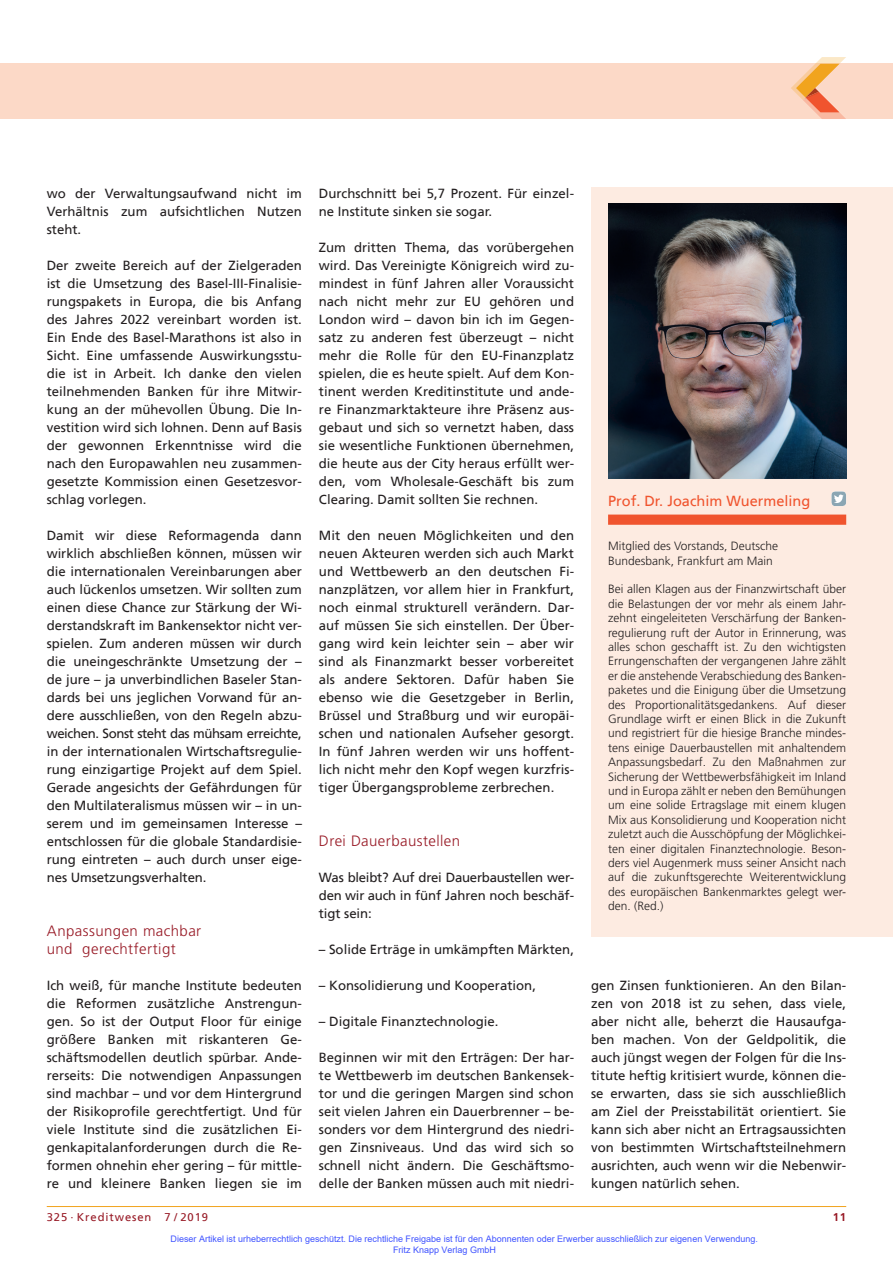
<style>
.page{position:relative;width:893px;height:1263px;background:#fff}
.page>*{position:absolute;margin:0;border:0;box-sizing:border-box;transform-origin:0 0}
.t1{font:300 15px/18px "Frutiger";letter-spacing:.03em;color:#981a26}
.t2{font:14.55px "Frutiger";color:#f0542e}
.t3{font:13.2px/18px "Frutiger";color:#231f20;text-align:justify}
.t4{font:300 12px/14.4px "Frutiger";color:#231f20}
.t5{font:11.25px "Frutiger";letter-spacing:.08em;color:#981a26}
.t6{font:700 11.25px "Frutiger";color:#981a26}
.t7{font:9px/10.8px "Arial";color:#4054ff}
</style>
<div class="page">
<hr style="left:47px;top:1206px;width:799px;height:1px;background:#f1a31e">
<div style="left:0;top:64px;width:893px;height:55px;background:#fcd9c7"></div>
<svg style="left:791px;top:57px;width:55px;height:62px"></svg>
<div style="left:591px;top:187px;width:302px;height:749px;background:#fdebe1"></div>
<div style="left:608px;top:514px;width:238px;height:11px;background:#f0542e"></div>
<img style="left:608px;top:204px;width:238px;height:274px">
<svg style="left:831px;top:491px;width:15px;height:15px"></svg>
<p class="t3" style="left:47px;top:185px;width:257px">wo der Verwaltungsaufwand nicht im Verhältnis zum aufsichtlichen Nutzen steht.</p>
<p class="t3" style="left:47px;top:257px;width:257px">Der zweite Bereich auf der Zielgeraden ist die Umsetzung des Basel-III-Finalisie&shy;rungspakets in Europa, die bis Anfang des Jahres 2022 vereinbart worden ist.<br>Ein Ende des Basel-Marathons ist also in Sicht. Eine umfassende Auswirkungsstu&shy;die ist in Arbeit. Ich danke den vielen teilnehmenden Banken für ihre Mitwir&shy;kung an der mühevollen Übung. Die In&shy;vestition wird sich lohnen. Denn auf Basis der gewonnen Erkenntnisse wird die nach den Europawahlen neu zusammen&shy;gesetzte Kommission einen Gesetzesvor&shy;schlag vorlegen.</p>
<p class="t3" style="left:47px;top:527px;width:257px">Damit wir diese Reformagenda dann wirklich abschließen können, müssen wir die internationalen Vereinbarungen aber auch lückenlos umsetzen. Wir sollten zum einen diese Chance zur Stärkung der Wi&shy;derstandskraft im Bankensektor nicht ver&shy;spielen. Zum anderen müssen wir durch die uneingeschränkte Umsetzung der – de jure – ja unverbindlichen Baseler Stan&shy;dards bei uns jeglichen Vorwand für an&shy;dere ausschließen, von den Regeln abzu&shy;weichen. Sonst steht das mühsam erreichte, in der internationalen Wirtschaftsregulie&shy;rung einzigartige Projekt auf dem Spiel.<br>Gerade angesichts der Gefährdungen für den Multilateralismus müssen wir – in un&shy;serem und im gemeinsamen Interesse – entschlossen für die globale Standardisie&shy;rung eintreten – auch durch unser eige&shy;nes Umsetzungsverhalten.</p>
<p class="t1" style="left:47px;top:922px;width:156px">Anpassungen machbar und gerechtfertigt</p>
<p class="t3" style="left:47px;top:977px;width:257px">Ich weiß, für manche Institute bedeuten die Reformen zusätzliche Anstrengun&shy;gen. So ist der Output Floor für einige größere Banken mit riskanteren Ge&shy;schäftsmodellen deutlich spürbar. Ande&shy;rerseits: Die notwendigen Anpassungen sind machbar – und vor dem Hintergrund der Risikoprofile gerechtfertigt. Und für viele Institute sind die zusätzlichen Ei&shy;genkapitalanforderungen durch die Re&shy;formen ohnehin eher gering – für mittle&shy;re und kleinere Banken liegen sie im</p>
<p class="t3" style="left:319px;top:185px;width:257px">Durchschnitt bei 5,7 Prozent. Für einzel&shy;ne Institute sinken sie sogar.</p>
<p class="t3" style="left:319px;top:239px;width:257px">Zum dritten Thema, das vorübergehen wird. Das Vereinigte Königreich wird zu&shy;mindest in fünf Jahren aller Voraussicht nach nicht mehr zur EU gehören und London wird – davon bin ich im Gegen&shy;satz zu anderen fest überzeugt – nicht mehr die Rolle für den EU-Finanzplatz spielen, die es heute spielt. Auf dem Kon&shy;tinent werden Kreditinstitute und ande&shy;re Finanzmarktakteure ihre Präsenz aus&shy;gebaut und sich so vernetzt haben, dass sie wesentliche Funktionen übernehmen, die heute aus der City heraus erfüllt wer&shy;den, vom Wholesale-Geschäft bis zum Clearing. Damit sollten Sie rechnen.</p>
<p class="t3" style="left:319px;top:527px;width:257px">Mit den neuen Möglichkeiten und den neuen Akteuren werden sich auch Markt und Wettbewerb an den deutschen Fi&shy;nanzplätzen, vor allem hier in Frankfurt, noch einmal strukturell verändern. Dar&shy;auf müssen Sie sich einstellen. Der Über&shy;gang wird kein leichter sein – aber wir sind als Finanzmarkt besser vorbereitet als andere Sektoren. Dafür haben Sie ebenso wie die Gesetzgeber in Berlin, Brüssel und Straßburg und wir europäi&shy;schen und nationalen Aufseher gesorgt.<br>In fünf Jahren werden wir uns hoffent&shy;lich nicht mehr den Kopf wegen kurzfris&shy;tiger Übergangsprobleme zerbrechen.</p>
<p class="t1" style="left:319px;top:832px;width:143px">Drei Dauerbaustellen</p>
<p class="t3" style="left:319px;top:869px;width:257px">Was bleibt? Auf drei Dauerbaustellen wer&shy;den wir auch in fünf Jahren noch beschäf&shy;tigt sein:</p>
<p class="t3" style="left:319px;top:941px;width:257px">– Solide Erträge in umkämpften Märkten,</p>
<p class="t3" style="left:319px;top:977px;width:219px">– Konsolidierung und Kooperation,</p>
<p class="t3" style="left:319px;top:1013px;width:181px">– Digitale Finanztechnologie.</p>
<p class="t3" style="left:319px;top:1049px;width:257px">Beginnen wir mit den Erträgen: Der har&shy;te Wettbewerb im deutschen Bankensek&shy;tor und die geringen Margen sind schon seit vielen Jahren ein Dauerbrenner – be&shy;sonders vor dem Hintergrund des niedri&shy;gen Zinsniveaus. Und das wird sich so schnell nicht ändern. Die Geschäftsmo&shy;delle der Banken müssen auch mit niedri-</p>
<p class="t2" style="left:608px;top:494px;width:204px">Prof. Dr. Joachim Wuermeling</p>
<p class="t4" style="left:608px;top:539px;width:172px">Mitglied des Vorstands, Deutsche<br>Bundesbank, Frankfurt am Main</p>
<p class="t4" style="left:608px;top:582px;width:240px;text-align:justify">Bei allen Klagen aus der Finanzwirtschaft über die Belastungen der vor mehr als einem Jahr&shy;zehnt eingeleiteten Verschärfung der Banken&shy;regulierung ruft der Autor in Erinnerung, was alles schon geschafft ist. Zu den wichtigsten Errungenschaften der vergangenen Jahre zählt er die anstehende Verabschiedung des Banken&shy;paketes und die Einigung über die Umsetzung des Proportionalitätsgedankens. Auf dieser Grundlage wirft er einen Blick in die Zukunft und registriert für die hiesige Branche mindes&shy;tens einige Dauerbaustellen mit anhaltendem Anpassungsbedarf. Zu den Maßnahmen zur Sicherung der Wettbewerbsfähigkeit im Inland und in Europa zählt er neben den Bemühungen um eine solide Ertragslage mit einem klugen Mix aus Konsolidierung und Kooperation nicht zuletzt auch die Ausschöpfung der Möglichkei&shy;ten einer digitalen Finanztechnologie. Beson&shy;ders viel Augenmerk muss seiner Ansicht nach auf die zukunftsgerechte Weiterentwicklung des europäischen Bankenmarktes gelegt wer&shy;den. (Red.)</p>
<p class="t3" style="left:591px;top:977px;width:257px">gen Zinsen funktionieren. An den Bilan&shy;zen von 2018 ist zu sehen, dass viele, aber nicht alle, beherzt die Hausaufga&shy;ben machen. Von der Geldpolitik, die auch jüngst wegen der Folgen für die Ins&shy;titute heftig kritisiert wurde, können die&shy;se erwarten, dass sie sich ausschließlich am Ziel der Preisstabilität orientiert. Sie kann sich aber nicht an Ertragsaussichten von bestimmten Wirtschaftsteilnehmern ausrichten, auch wenn wir die Nebenwir&shy;kungen natürlich sehen.</p>
<p class="t5" style="left:47px;top:1211px;width:163px">325 · Kreditwesen 7 / 2019</p>
<p class="t6" style="left:833px;top:1211px;width:15px">11</p>
<p class="t7" style="left:393px;top:1233px;width:366px;text-indent:-223px">Dieser Artikel ist urheberrechtlich geschützt. Die rechtliche Freigabe ist für den Abonnenten oder Erwerber ausschließlich zur eigenen Verwendung.<br>Fritz Knapp Verlag GmbH</p>
</div>
